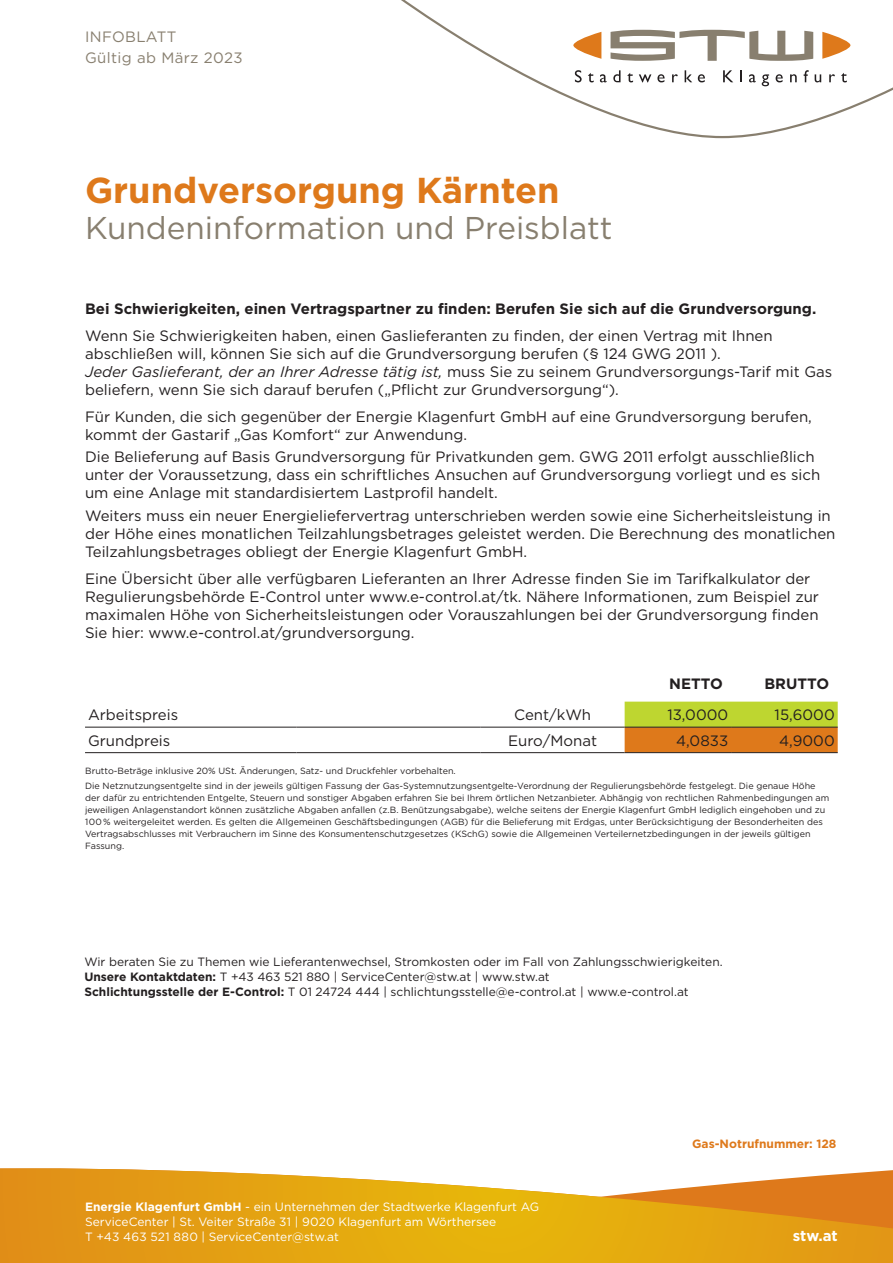
<style>
.page{position:relative;width:893px;height:1263px;background:#fff}
.page>*{position:absolute;margin:0;border:0;box-sizing:border-box;transform-origin:0 0}
.t1{font:700 36px "Gotham";color:#de791b}
.t2{font:31.5px "Gotham";color:#887f6f}
.t3{font:15px/18px "Gotham";color:#231f20}
.t4{font:700 15px "Gotham";color:#231f20}
.t5{font:15px/21px "Gotham";letter-spacing:.025em;color:#887f6f}
.t6{font:700 15px "Gotham";color:#fff}
.t7{font:12px/15px "Gotham";color:#231f20}
.t8{font:12px/15px "Gotham";color:#fff}
.t9{font:700 12px "Gotham";color:#de791b}
.t10{font:9px/12px "Gotham";color:#231f20}
.s1{font-style:italic}
.s2{font-weight:700}
</style>
<div class="page">
<svg style="left:0;top:1168px;width:893px;height:95px;background:#e6aa2e"></svg>
<svg style="left:625px;top:702px;width:213px;height:50px;background:#cca725"></svg>
<hr style="left:85px;top:727px;width:211px;height:1px;background:#231f20">
<hr style="left:296px;top:727px;width:184px;height:1px;background:#231f20">
<hr style="left:480px;top:727px;width:145px;height:1px;background:#231f20">
<hr style="left:625px;top:727px;width:106px;height:1px;background:#231f20">
<hr style="left:731px;top:727px;width:107px;height:1px;background:#231f20">
<hr style="left:85px;top:752px;width:211px;height:1px;background:#231f20">
<hr style="left:296px;top:752px;width:184px;height:1px;background:#231f20">
<hr style="left:480px;top:752px;width:145px;height:1px;background:#231f20">
<hr style="left:625px;top:752px;width:106px;height:1px;background:#231f20">
<hr style="left:731px;top:752px;width:107px;height:1px;background:#231f20">
<svg style="left:401px;top:0;width:492px;height:139px"></svg>
<svg style="left:573px;top:32px;width:28px;height:27px"></svg>
<svg style="left:822px;top:32px;width:28px;height:27px"></svg>
<svg style="left:610px;top:30px;width:204px;height:31px"></svg>
<svg style="left:575px;top:70px;width:7px;height:12px"></svg>
<svg style="left:588px;top:73px;width:6px;height:9px"></svg>
<svg style="left:600px;top:74px;width:7px;height:8px"></svg>
<svg style="left:613px;top:70px;width:7px;height:12px"></svg>
<svg style="left:627px;top:73px;width:6px;height:9px"></svg>
<svg style="left:639px;top:74px;width:12px;height:8px"></svg>
<svg style="left:657px;top:74px;width:8px;height:8px"></svg>
<svg style="left:672px;top:74px;width:6px;height:8px"></svg>
<svg style="left:685px;top:70px;width:7px;height:12px"></svg>
<svg style="left:698px;top:74px;width:7px;height:8px"></svg>
<svg style="left:723px;top:70px;width:10px;height:12px"></svg>
<svg style="left:740px;top:70px;width:2px;height:12px"></svg>
<svg style="left:749px;top:74px;width:7px;height:8px"></svg>
<svg style="left:762px;top:74px;width:7px;height:12px"></svg>
<svg style="left:776px;top:74px;width:7px;height:8px"></svg>
<svg style="left:790px;top:74px;width:7px;height:8px"></svg>
<svg style="left:804px;top:70px;width:5px;height:12px"></svg>
<svg style="left:815px;top:74px;width:6px;height:8px"></svg>
<svg style="left:829px;top:74px;width:6px;height:8px"></svg>
<svg style="left:841px;top:73px;width:6px;height:9px"></svg>
<p class="t5" style="left:85px;top:26px;width:159px">INFOBLATT<br>Gültig ab März 2023</p>
<p class="t1" style="left:85px;top:167px;width:476px">Grundversorgung Kärnten</p>
<p class="t2" style="left:85px;top:208px;width:529px">Kundeninformation und Preisblatt</p>
<p class="t4" style="left:85px;top:299px;width:733px">Bei Schwierigkeiten, einen Vertragspartner zu finden: Berufen Sie sich auf die Grundversorgung.</p>
<p class="t3" style="left:85px;top:326px;width:749px">Wenn Sie Schwierigkeiten haben, einen Gaslieferanten zu finden, der einen Vertrag mit Ihnen abschließen will, können Sie sich auf die Grundversorgung berufen (§ 124 GWG 2011 ).<br><span class="s1">Jeder Gaslieferant, der an Ihrer Adresse tätig ist,</span> muss Sie zu seinem Grundversorgungs-Tarif mit Gas beliefern, wenn Sie sich darauf berufen („Pflicht zur Grundversorgung“).</p>
<p class="t3" style="left:85px;top:407px;width:728px">Für Kunden, die sich gegenüber der Energie Klagenfurt GmbH auf eine Grundversorgung berufen, kommt der Gastarif „Gas Komfort“ zur Anwendung.</p>
<p class="t3" style="left:85px;top:448px;width:737px">Die Belieferung auf Basis Grundversorgung für Privatkunden gem. GWG 2011 erfolgt ausschließlich unter der Voraussetzung, dass ein schriftliches Ansuchen auf Grundversorgung vorliegt und es sich um eine Anlage mit standardisiertem Lastprofil handelt.</p>
<p class="t3" style="left:85px;top:506px;width:752px">Weiters muss ein neuer Energieliefervertrag unterschrieben werden sowie eine Sicherheitsleistung in der Höhe eines monatlichen Teilzahlungsbetrages geleistet werden. Die Berechnung des monatlichen<br>Teilzahlungsbetrages obliegt der Energie Klagenfurt GmbH.</p>
<p class="t3" style="left:85px;top:569px;width:735px">Eine Übersicht über alle verfügbaren Lieferanten an Ihrer Adresse finden Sie im Tarifkalkulator der<br>Regulierungsbehörde E-Control unter www.e-control.at/tk. Nähere Informationen, zum Beispiel zur</p>
<p class="t3" style="left:85px;top:605px;width:735px">maximalen Höhe von Sicherheitsleistungen oder Vorauszahlungen bei der Grundversorgung finden<br>Sie hier: www.e-control.at/grundversorgung.</p>
<p class="t4" style="left:669px;top:674px;width:55px">NETTO</p>
<p class="t4" style="left:764px;top:674px;width:66px">BRUTTO</p>
<p class="t3" style="left:88px;top:706px;width:92px">Arbeitspreis</p>
<p class="t3" style="left:514px;top:706px;width:79px">Cent/kWh</p>
<p class="t3" style="left:667px;top:706px;width:62px">13,0000</p>
<p class="t3" style="left:775px;top:706px;width:62px">15,6000</p>
<p class="t3" style="left:88px;top:731px;width:84px">Grundpreis</p>
<p class="t3" style="left:508px;top:731px;width:90px">Euro/Monat</p>
<p class="t3" style="left:676px;top:731px;width:54px">4,0833</p>
<p class="t3" style="left:779px;top:731px;width:57px">4,9000</p>
<p class="t10" style="left:85px;top:764px;width:372px">Brutto-Beträge inklusive 20% USt. Änderungen, Satz- und Druckfehler vorbehalten.</p>
<p class="t10" style="left:85px;top:779px;width:746px">Die Netznutzungsentgelte sind in der jeweils gültigen Fassung der Gas-Systemnutzungsentgelte-Verordnung der Regulierungsbehörde festgelegt. Die genaue Höhe der dafür zu entrichtenden Entgelte, Steuern und sonstiger Abgaben erfahren Sie bei Ihrem örtlichen Netzanbieter. Abhängig von rechtlichen Rahmenbedingungen am jeweiligen Anlagenstandort können zusätzliche Abgaben anfallen (z.B. Benützungsabgabe), welche seitens der Energie Klagenfurt GmbH lediglich eingehoben und zu 100% weitergeleitet werden. Es gelten die Allgemeinen Geschäftsbedingungen (AGB) für die Belieferung mit Erdgas, unter Berücksichtigung der Besonderheiten des Vertragsabschlusses mit Verbrauchern im Sinne des Konsumentenschutzgesetzes (KSchG) sowie die Allgemeinen Verteilernetzbedingungen in der jeweils gültigen Fassung.</p>
<p class="t7" style="left:84px;top:954px;width:640px">Wir beraten Sie zu Themen wie Lieferantenwechsel, Stromkosten oder im Fall von Zahlungsschwierigkeiten.<br><span class="s2">Unsere Kontaktdaten:</span> T +43 463 521 880 | ServiceCenter@stw.at | www.stw.at</p>
<p class="t7" style="left:84px;top:984px;width:606px"><span class="s2">Schlichtungsstelle der E-Control:</span> T 01 24724 444 | schlichtungsstelle@e-control.at | www.e-control.at</p>
<p class="t8" style="left:85px;top:1199px;width:456px"><span class="s2">Energie Klagenfurt GmbH</span> - ein Unternehmen der Stadtwerke Klagenfurt AG<br>ServiceCenter | St. Veiter Straße 31 | 9020 Klagenfurt am Wörthersee<br>T +43 463 521 880 | ServiceCenter@stw.at</p>
<p class="t9" style="left:692px;top:1135px;width:146px">Gas-Notrufnummer: 128</p>
<p class="t6" style="left:793px;top:1226px;width:46px">stw.at</p>
</div>
